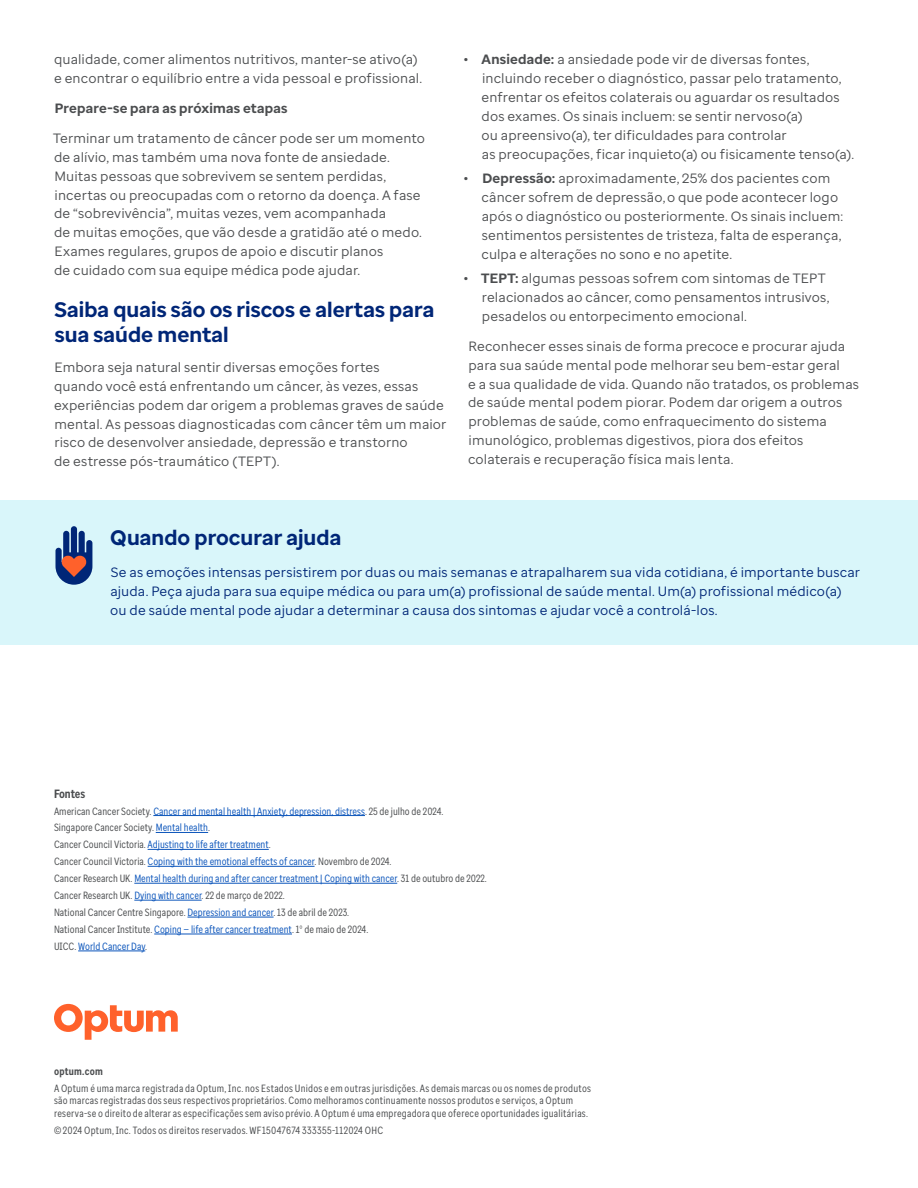
<style>
.page{position:relative;width:918px;height:1188px;background:#fff}
.page>*{position:absolute;margin:0;border:0;box-sizing:border-box;transform-origin:0 0}
.Subhead{font:700 21px/25.2px "Enterprise Sans";letter-spacing:.005em;color:#002677}
.Body{font:13.5px/18.9px "Enterprise Sans";letter-spacing:.01em;color:#4b4d4f}
.Body-2{font:13.5px/18.9px "Enterprise Sans";letter-spacing:.01em;color:#002677}
.Body-3{font:700 13.5px "Enterprise Sans";letter-spacing:.015em;color:#4b4d4f}
.t1{font:700 12px "Enterprise Sans Cond";letter-spacing:-.01em;color:#4b4d4f}
.Legal{font:10.5px/12.6px "Enterprise Sans Cond";letter-spacing:.015em;color:#4b4d4f}
.t2{font:10.5px "Enterprise Sans Cond";color:#0c55bb}
.Legal-2{font:700 10.5px "Enterprise Sans Cond";letter-spacing:.02em;color:#4b4d4f}
.s1{font-weight:700}
.s2{color:#4b4d4f}
.s3{color:#0c55bb}
</style>
<div class="page">
<hr style="left:153px;top:815px;width:212px;height:1px;background:#0c55bb">
<hr style="left:156px;top:832px;width:52px;height:1px;background:#0c55bb">
<hr style="left:148px;top:849px;width:121px;height:1px;background:#0c55bb">
<hr style="left:148px;top:866px;width:167px;height:1px;background:#0c55bb">
<hr style="left:134px;top:883px;width:263px;height:1px;background:#0c55bb">
<hr style="left:134px;top:900px;width:68px;height:1px;background:#0c55bb">
<hr style="left:187px;top:917px;width:87px;height:1px;background:#0c55bb">
<hr style="left:154px;top:934px;width:138px;height:1px;background:#0c55bb">
<hr style="left:78px;top:951px;width:67px;height:1px;background:#0c55bb">
<div style="left:0;top:500px;width:918px;height:144px;background:#d9f6fa"></div>
<svg style="left:55px;top:526px;width:37px;height:59px"></svg>
<svg style="left:54px;top:1004px;width:124px;height:36px"></svg>
<p class="Body" style="left:54px;top:50px;width:370px">qualidade, comer alimentos nutritivos, manter-se ativo(a) e encontrar o equilíbrio entre a vida pessoal e profissional.</p>
<p class="Body-3" style="left:55px;top:99px;width:234px">Prepare-se para as próximas etapas</p>
<p class="Body" style="left:53px;top:129px;width:373px">Terminar um tratamento de câncer pode ser um momento de alívio, mas também uma nova fonte de ansiedade.<br>Muitas pessoas que sobrevivem se sentem perdidas, incertas ou preocupadas com o retorno da doença. A fase de “sobrevivência”, muitas vezes, vem acompanhada<br>de muitas emoções, que vão desde a gratidão até o medo.<br>Exames regulares, grupos de apoio e discutir planos<br>de cuidado com sua equipe médica pode ajudar.</p>
<p class="Subhead" style="left:54px;top:297px;width:381px">Saiba quais são os riscos e alertas para sua saúde mental</p>
<p class="Body" style="left:54px;top:358px;width:394px">Embora seja natural sentir diversas emoções fortes<br>quando você está enfrentando um câncer, às vezes, essas experiências podem dar origem a problemas graves de saúde mental. As pessoas diagnosticadas com câncer têm um maior risco de desenvolver ansiedade, depressão e transtorno<br>de estresse pós-traumático (TEPT).</p>
<p class="Body" style="left:482px;top:50px;width:374px;text-indent:-18px"><span class="s1">• Ansiedade:</span> a ansiedade pode vir de diversas fontes, incluindo receber o diagnóstico, passar pelo tratamento, enfrentar os efeitos colaterais ou aguardar os resultados dos exames. Os sinais incluem: se sentir nervoso(a)<br>ou apreensivo(a), ter dificuldades para controlar<br>as preocupações, ficar inquieto(a) ou fisicamente tenso(a).</p>
<p class="Body" style="left:482px;top:169px;width:363px;text-indent:-18px"><span class="s1">• Depressão:</span> aproximadamente, 25% dos pacientes com câncer sofrem de depressão,o que pode acontecer logo após o diagnóstico ou posteriormente. Os sinais incluem: sentimentos persistentes de tristeza, falta de esperança, culpa e alterações no sono e no apetite.</p>
<p class="Body" style="left:482px;top:269px;width:349px;text-indent:-18px"><span class="s1">• TEPT:</span> algumas pessoas sofrem com sintomas de TEPT relacionados ao câncer, como pensamentos intrusivos, pesadelos ou entorpecimento emocional.</p>
<p class="Body" style="left:468px;top:336px;width:393px">Reconhecer esses sinais de forma precoce e procurar ajuda para sua saúde mental pode melhorar seu bem-estar geral<br>e a sua qualidade de vida. Quando não tratados, os problemas de saúde mental podem piorar. Podem dar origem a outros problemas de saúde, como enfraquecimento do sistema imunológico, problemas digestivos, piora dos efeitos colaterais e recuperação física mais lenta.</p>
<p class="Subhead" style="left:110px;top:525px;width:233px">Quando procurar ajuda</p>
<p class="Body-2" style="left:110px;top:563px;width:751px">Se as emoções intensas persistirem por duas ou mais semanas e atrapalharem sua vida cotidiana, é importante buscar ajuda. Peça ajuda para sua equipe médica ou para um(a) profissional de saúde mental. Um(a) profissional médico(a) ou de saúde mental pode ajudar a determinar a causa dos sintomas e ajudar você a controlá-los.</p>
<p class="t1" style="left:54px;top:786px;width:33px">Fontes</p>
<p class="t2" style="left:54px;top:804px;width:391px"><span class="s2">American Cancer Society.</span> Cancer and mental health | Anxiety, depression, distress<span class="s2">. 25 de julho de 2024.</span></p>
<p class="Legal" style="left:54px;top:821px;width:158px">Singapore Cancer Society. <span class="s3">Mental health</span>.</p>
<p class="t2" style="left:54px;top:838px;width:218px"><span class="s2">Cancer Council Victoria.</span> Adjusting to life after treatment<span class="s2">.</span></p>
<p class="Legal" style="left:54px;top:855px;width:339px">Cancer Council Victoria. <span class="s3">Coping with the emotional effects of cancer</span>. Novembro de 2024.</p>
<p class="t2" style="left:54px;top:872px;width:434px"><span class="s2">Cancer Research UK.</span> Mental health during and after cancer treatment | Coping with cancer<span class="s2">. 31 de outubro de 2022.</span></p>
<p class="Legal" style="left:54px;top:889px;width:232px">Cancer Research UK. <span class="s3">Dying with cancer</span>. 22 de março de 2022.</p>
<p class="Legal" style="left:54px;top:906px;width:297px">National Cancer Centre Singapore. <span class="s3">Depression and cancer</span>. 13 de abril de 2023.</p>
<p class="Legal" style="left:54px;top:923px;width:316px">National Cancer Institute. <span class="s3">Coping — life after cancer treatment</span>. 1º de maio de 2024.</p>
<p class="t2" style="left:54px;top:939px;width:95px"><span class="s2">UICC.</span> World Cancer Day<span class="s2">.</span></p>
<p class="Legal-2" style="left:54px;top:1064px;width:50px">optum.com</p>
<p class="Legal" style="left:54px;top:1082px;width:539px">A Optum é uma marca registrada da Optum, Inc. nos Estados Unidos e em outras jurisdições. As demais marcas ou os nomes de produtos são marcas registradas dos seus respectivos proprietários. Como melhoramos continuamente nossos produtos e serviços, a Optum reserva-se o direito de alterar as especificações sem aviso prévio. A Optum é uma empregadora que oferece oportunidades igualitárias.</p>
<p class="Legal" style="left:54px;top:1124px;width:331px">© 2024 Optum, Inc. Todos os direitos reservados. WF15047674 333355-112024 OHC</p>
</div>
